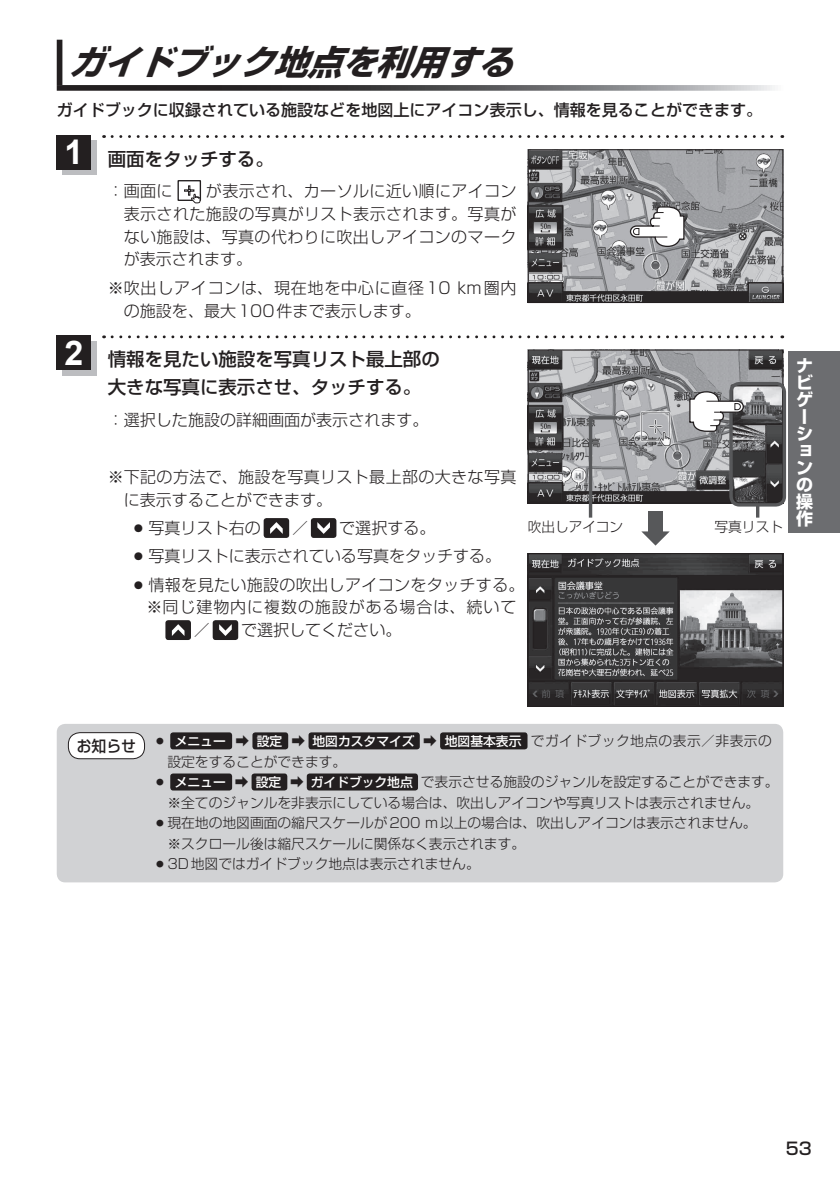
<style>
.page{position:relative;width:840px;height:1191px;background:#fff}
.page>*{position:absolute;margin:0;border:0;box-sizing:border-box;transform-origin:0 0}
.t1{font:italic 34px "Shin Go Pro Bold 90 msp RKSJ H";color:#231f20}
.t2{font:18.4px/28.4px "Shin Go Pro Medium 90 msp RKSJ H";color:#231f20}
.t3{font:17px/17px "Shin Go Pro Bold 90 msp RKSJ H";color:#fff}
.t4{font:17px "Shin Go Pro Medium 90 msp RKSJ H";color:#231f20}
.t5{font:16px/22.6px "Shin Go Pro Light 90 msp RKSJ H";letter-spacing:.02em;color:#231f20;text-align:justify}
.t6{font:16px "Shin Go Pro Light 90 msp RKSJ H";color:#231f20}
.t7{font:16px "Shin Go Pro Medium 90 msp RKSJ H";color:#231f20}
.t8{font:16px/22.6px "Shin Go Pro Light 90 msp RKSJ H";letter-spacing:.045em;color:#231f20}
.t9{font:15.6px "Shin Go Pro Medium 90 msp RKSJ H";color:#231f20;scale:.95 1}
.t10{font:13.8px/20.6px "Shin Go Pro Light 90 msp RKSJ H";color:#231f20;text-align:center}
.t11{font:12.8px "Shin Go Pro Medium 90 msp RKSJ H";color:#fff}
.s1{color:#231f20}
.s2{font-family:"Shin Go Pro Light 90 msp RKSJ H";font-size:13.8px;color:#231f20}
.s3{font-family:"Shin Go Pro Medium 90 msp RKSJ H";font-size:12.8px;color:#fff}
</style>
<div class="page">
<div style="left:788px;top:351px;width:51px;height:182px;background:#6c6d70"></div>
<div style="left:57px;top:40px;width:5px;height:45px;background:#231f20"></div>
<svg style="left:57px;top:85px;width:718px;height:6px;background:#616162"></svg>
<div style="left:177px;top:180px;width:24px;height:21px;border:1px solid #231f20"></div>
<svg style="left:184px;top:185px;width:17px;height:19px"></svg>
<svg style="left:112px;top:135px;width:670px;height:3px"></svg>
<div style="left:62px;top:141px;width:34px;height:34px;background:#bcbdc0"></div>
<div style="left:57px;top:135px;width:34px;height:34px;background:#231f20"></div>
<img style="left:529px;top:151px;width:251px;height:150px">
<div style="left:527px;top:149px;width:255px;height:154px;border:1px solid #231f20"></div>
<svg style="left:629px;top:206px;width:59px;height:42px"></svg>
<img style="left:529px;top:352px;width:251px;height:149px">
<div style="left:527px;top:350px;width:255px;height:153px;border:1px solid #231f20"></div>
<div style="left:263px;top:518px;width:26px;height:20px;background:#231f20;border-radius:3px"></div>
<svg style="left:270px;top:522px;width:12px;height:12px"></svg>
<div style="left:311px;top:518px;width:25px;height:20px;background:#231f20;border-radius:3px"></div>
<svg style="left:317px;top:522px;width:13px;height:12px"></svg>
<div style="left:165px;top:620px;width:26px;height:20px;background:#231f20;border-radius:3px"></div>
<svg style="left:172px;top:624px;width:12px;height:12px"></svg>
<div style="left:212px;top:620px;width:26px;height:20px;background:#231f20;border-radius:3px"></div>
<svg style="left:219px;top:624px;width:13px;height:12px"></svg>
<svg style="left:112px;top:335px;width:670px;height:3px"></svg>
<div style="left:62px;top:341px;width:34px;height:34px;background:#bcbdc0"></div>
<div style="left:57px;top:335px;width:34px;height:34px;background:#231f20"></div>
<img style="left:529px;top:555px;width:251px;height:150px">
<div style="left:527px;top:553px;width:255px;height:154px;border:1px solid #231f20"></div>
<div style="left:648px;top:511px;width:14px;height:23px;background:#57585a"></div>
<svg style="left:641px;top:531px;width:28px;height:14px"></svg>
<svg style="left:586px;top:414px;width:34px;height:104px;background:#9fa0a2"></svg>
<div style="left:728px;top:382px;width:57px;height:124px;border:3px solid #57585a;border-radius:9px"></div>
<svg style="left:684px;top:390px;width:60px;height:42px"></svg>
<svg style="left:755px;top:506px;width:4px;height:11px"></svg>
<div style="left:57px;top:724px;width:725px;height:158px;background:#d1d2d4;border-radius:9px"></div>
<div style="left:170px;top:732px;width:62px;height:17px;background:#231f20;border-radius:3px"></div>
<div style="left:252px;top:732px;width:36px;height:17px;background:#231f20;border-radius:3px"></div>
<div style="left:308px;top:732px;width:111px;height:17px;background:#231f20;border-radius:3px"></div>
<div style="left:440px;top:732px;width:87px;height:17px;background:#231f20;border-radius:3px"></div>
<div style="left:170px;top:773px;width:62px;height:17px;background:#231f20;border-radius:3px"></div>
<div style="left:251px;top:773px;width:36px;height:17px;background:#231f20;border-radius:3px"></div>
<div style="left:306px;top:773px;width:112px;height:17px;background:#231f20;border-radius:3px"></div>
<div style="left:68px;top:732px;width:76px;height:26px;background:#fff;border-radius:12px"></div>
<div style="left:68px;top:732px;width:77px;height:27px;border:1px solid #231f20;border-radius:12px"></div>
<h1 class="t1" style="left:69px;top:50px;width:456px">ガイドブック地点を利用する</h1>
<p class="t7" style="left:57px;top:104px;width:706px">ガイドブックに収録されている施設などを地図上にアイコン表示し、情報を見ることができます。</p>
<h2 class="t2" style="left:108px;top:147px;width:167px">画面をタッチする。</h2>
<p class="t5" style="left:108px;top:182px;width:66px">： 画面に</p>
<p class="t5" style="left:124px;top:182px;width:394px;text-indent:82px">が表示され、カーソルに近い順にアイコン表示された施設の写真がリスト表示されます。写真がない施設は、写真の代わりに吹出しアイコンのマークが表示されます。</p>
<p class="t8" style="left:124px;top:279px;width:394px;text-indent:-16px">※ 吹出しアイコンは、現在地を中心に直径10 km圏内の施設を、最大100件まで表示します。</p>
<h2 class="t2" style="left:108px;top:347px;width:333px">情報を見たい施設を写真リスト最上部の大きな写真に表示させ、タッチする。</h2>
<p class="t6" style="left:108px;top:414px;width:322px">：選択した施設の詳細画面が表示されます。</p>
<p class="t5" style="left:124px;top:468px;width:394px;text-indent:-16px">※ 下記の方法で、施設を写真リスト最上部の大きな写真に表示することができます。</p>
<p class="t6" style="left:130px;top:522px;width:132px">○ 写真リスト右の</p>
<p class="t7" style="left:292px;top:522px;width:18px">／</p>
<p class="t5" style="left:339px;top:519px;width:98px">で選択する。</p>
<p class="t6" style="left:130px;top:550px;width:372px">○ 写真リストに表示されている写真をタッチする。</p>
<p class="t5" style="left:130px;top:575px;width:395px;text-align:center">○ 情報を見たい施設の吹出しアイコンをタッチする。※ 同じ建物内に複数の施設がある場合は、続いて</p>
<p class="t7" style="left:194px;top:624px;width:18px">／</p>
<p class="t6" style="left:241px;top:624px;width:162px">で選択してください。</p>
<p class="t10" style="left:527px;top:519px;width:97px">吹出しアイコン</p>
<p class="t10" style="left:714px;top:519px;width:70px">写真リスト</p>
<p class="t3" style="left:795px;top:360px;width:18px">ナビゲーションの操作</p>
<p class="t9" style="left:77px;top:740px;width:64px">お知らせ</p>
<p class="t11" style="left:153px;top:736px;width:619px"><span class="s1">○</span> メニュー <span class="s2">➡</span> 設定 <span class="s2">➡</span> 地図カスタマイズ <span class="s2">➡</span> 地図基本表示 <span class="s2">でガイドブック地点の表示／非表示の</span></p>
<p class="t10" style="left:167px;top:753px;width:180px">設定をすることができます。</p>
<p class="t10" style="left:153px;top:773px;width:626px">○ <span class="s3">メニュー</span> ➡ <span class="s3">設定</span> ➡ <span class="s3">ガイドブック地点</span> で表示させる施設のジャンルを設定することができます。※ 全てのジャンルを非表示にしている場合は、吹出しアイコンや写真リストは表示されません。</p>
<p class="t10" style="left:167px;top:814px;width:590px;text-align:left;text-indent:-14px">○現在地の地図画面の縮尺スケールが200 m以上の場合は、吹出しアイコンは表示されません。※スクロール後は縮尺スケールに関係なく表示されます。</p>
<p class="t10" style="left:153px;top:855px;width:328px">○3D地図ではガイドブック地点は表示されません。</p>
<p class="t4" style="left:785px;top:1142px;width:27px">53</p>
</div>
